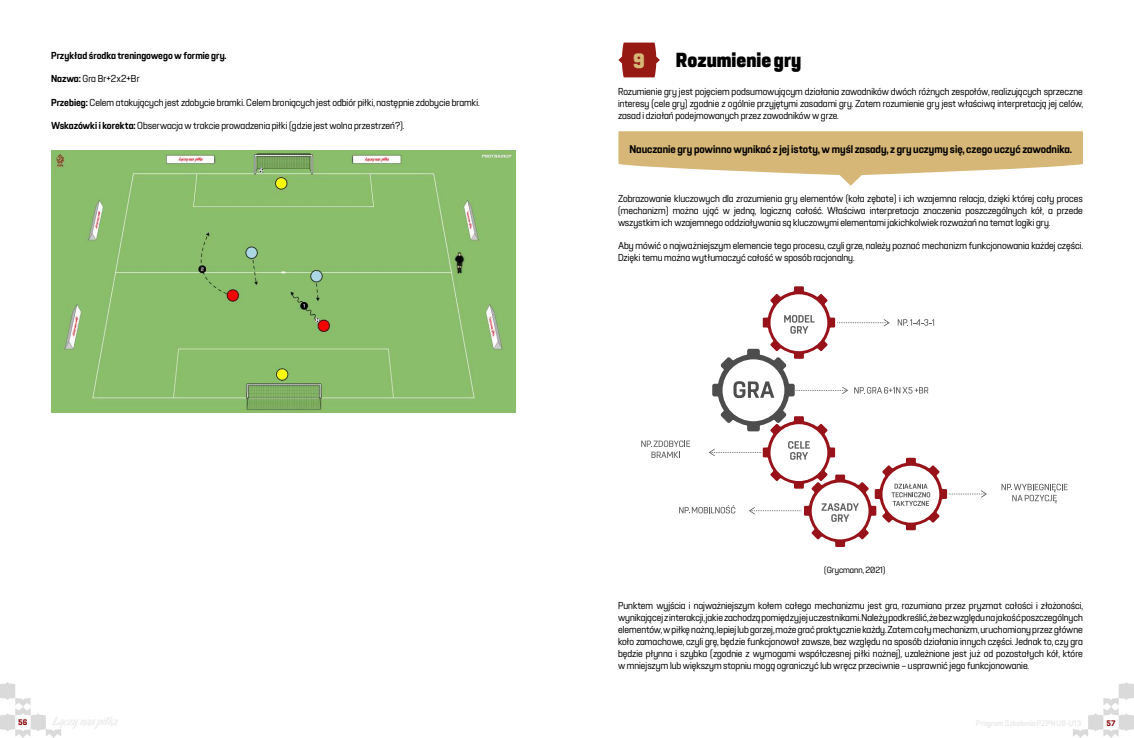
<style>
.page{position:relative;width:1134px;height:738px;background:#fff}
.page>*{position:absolute;margin:0;border:0;box-sizing:border-box;transform-origin:0 0}
.t1{font:800 20.2px "PZPN";color:#d7b777}
.t2{font:800 20px "PZPN";color:#000}
.t3{font:700 11px "PZPN";color:#000}
.t4{font:10px/12px "PZPN";color:#000;text-align:justify}
.t5{font:700 10px "PZPN";color:#000}
.t6{font:8.8px "PZPN";color:#000}
.t7{font:800 8px "PZPN";color:#8c1012}
.s1{font-weight:700}
</style>
<div class="page">
<svg style="left:1073px;top:682px;width:61px;height:55px"></svg>
<svg style="left:0;top:682px;width:61px;height:55px"></svg>
<img style="left:51px;top:150px;width:465px;height:261px">
<svg style="left:618px;top:43px;width:42px;height:34px"></svg>
<svg style="left:618px;top:131px;width:465px;height:54px"></svg>
<svg style="left:1001px;top:483px;width:67px;height:20px"></svg>
<svg style="left:641px;top:286px;width:346px;height:260px"></svg>
<p class="t5" style="left:51px;top:49px;width:177px">Przykład środka treningowego w formie gry.</p>
<p class="t4" style="left:51px;top:73px;width:90px"><span class="s1">Nazwa:</span> Gra Br+2x2+Br</p>
<p class="t4" style="left:51px;top:96px;width:430px"><span class="s1">Przebieg:</span> Celem atakujących jest zdobycie bramki. Celem broniących jest odbiór piłki, następnie zdobycie bramki.</p>
<p class="t4" style="left:51px;top:119px;width:355px"><span class="s1">Wskazówki i korekta:</span> Obserwacja w trakcie prowadzenia piłki (gdzie jest wolna przestrzeń?).</p>
<h1 class="t1" style="left:633px;top:48px;width:13px">9</h1>
<h2 class="t2" style="left:676px;top:47px;width:127px">Rozumienie gry</h2>
<p class="t4" style="left:618px;top:85px;width:467px">Rozumienie gry jest pojęciem podsumowującym działania zawodników dwóch różnych zespołów, realizujących sprzeczne interesy (cele gry) zgodnie z ogólnie przyjętymi zasadami gry. Zatem rozumienie gry jest właściwą interpretacją jej celów, zasad i działań podejmowanych przez zawodników w grze.</p>
<p class="t3" style="left:629px;top:143px;width:444px">Nauczanie gry powinno wynikać z jej istoty, w myśl zasady, z gry uczymy się, czego uczyć zawodnika.</p>
<p class="t4" style="left:618px;top:192px;width:466px">Zobrazowanie kluczowych dla zrozumienia gry elementów (koła zębate) i ich wzajemna relacja, dzięki której cały proces (mechanizm) można ująć w jedną, logiczną całość. Właściwa interpretacja znaczenia poszczególnych kół, a przede wszystkim ich wzajemnego oddziaływania są kluczowymi elementami jakichkolwiek rozważań na temat logiki gry.</p>
<p class="t4" style="left:618px;top:239px;width:467px">Aby mówić o najważniejszym elemencie tego procesu, czyli grze, należy poznać mechanizm funkcjonowania każdej części.<br>Dzięki temu można wytłumaczyć całość w sposób racjonalny.</p>
<p class="t6" style="left:824px;top:564px;width:62px">(Grycmann, 2021)</p>
<p class="t4" style="left:618px;top:599px;width:467px">Punktem wyjścia i najważniejszym kołem całego mechanizmu jest gra, rozumiana przez pryzmat całości i złożoności, wynikającej z interakcji, jakie zachodzą pomiędzy jej uczestnikami. Należy podkreślić, że bez względu na jakość poszczególnych elementów, w piłkę nożną, lepiej lub gorzej, może grać praktycznie każdy. Zatem cały mechanizm, uruchomiony przez główne koło zamachowe, czyli grę, będzie funkcjonował zawsze, bez względu na sposób działania innych części. Jednak to, czy gra będzie płynna i szybka (zgodnie z wymogami współczesnej piłki nożnej), uzależnione jest już od pozostałych kół, które w mniejszym lub większym stopniu mogą ograniczyć lub wręcz przeciwnie – usprawnić jego funkcjonowanie.</p>
<p class="t7" style="left:18px;top:717px;width:11px">56</p>
<p class="t7" style="left:1107px;top:717px;width:11px">57</p>
</div>
